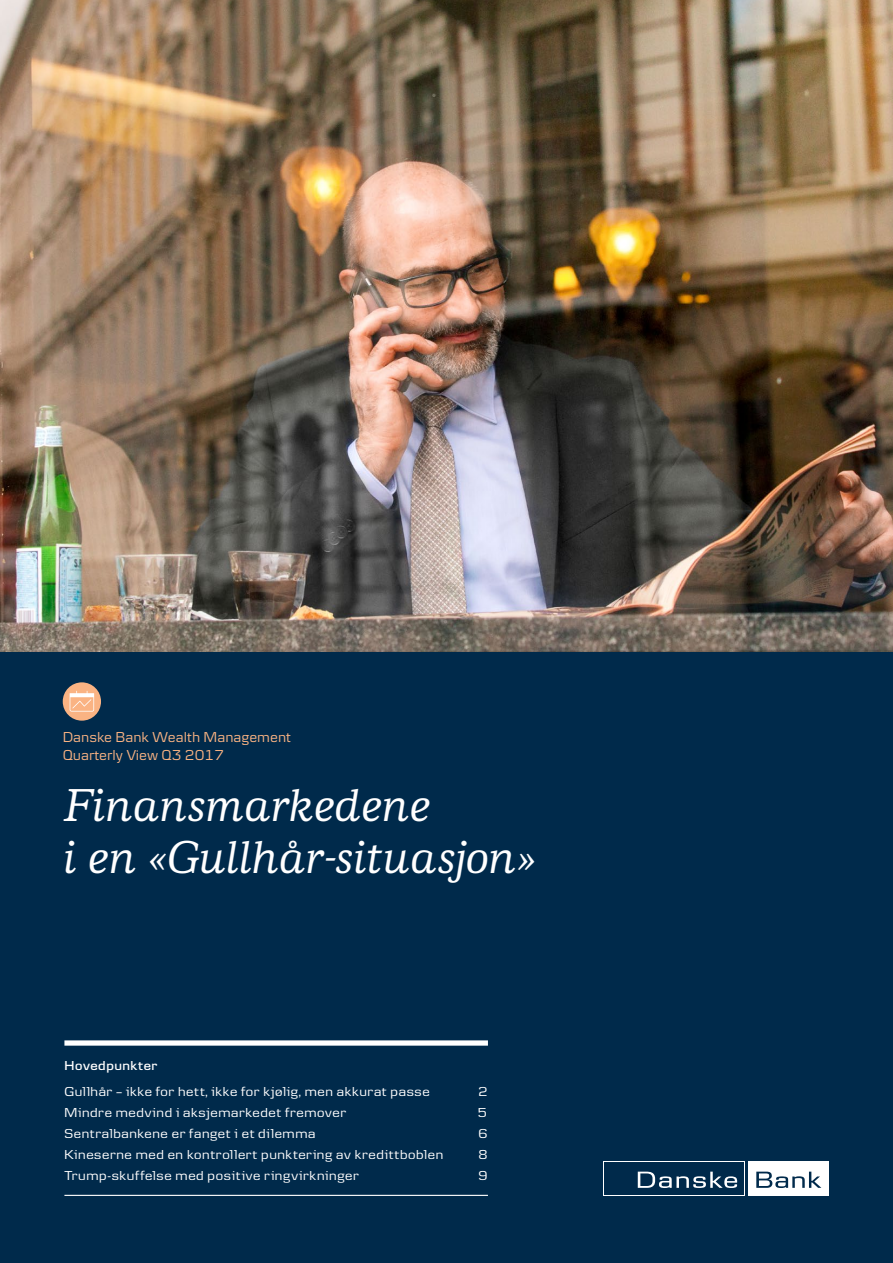
<style>
.page{position:relative;width:893px;height:1263px;background:#002a4b}
.page>*{position:absolute;margin:0;border:0;box-sizing:border-box;transform-origin:0 0}
.t1{font:italic 500 48px "Danske Human";color:#fff}
.t2{font:15px "Danske Textv 2";color:#fab383}
.Mellemrubrik{font:13.5px "Danske Headline";letter-spacing:.045em;color:#fff}
.Mellemrubrik-2{font:600 13.5px "Danske Headline";letter-spacing:.045em;color:#fff}
</style>
<div class="page">
<div style="left:748px;top:1162px;width:81px;height:34px;background:#fff"></div>
<svg style="left:604px;top:1162px;width:141px;height:34px"></svg>
<div style="left:605px;top:1162px;width:139px;height:33px;background:#002a4b"></div>
<svg style="left:638px;top:1171px;width:99px;height:17px"></svg>
<svg style="left:756px;top:1171px;width:65px;height:17px"></svg>
<img style="left:0;top:0;width:893px;height:651px">
<div style="left:63px;top:682px;width:38px;height:39px;background:#fab383;border-radius:50%"></div>
<svg style="left:70px;top:691px;width:24px;height:21px"></svg>
<div style="left:64px;top:1040px;width:424px;height:6px;background:#fff"></div>
<hr style="left:64px;top:1195px;width:424px;height:1px;background:#fff">
<p class="t2" style="left:63px;top:728px;width:230px">Danske Bank Wealth Management</p>
<p class="t2" style="left:63px;top:746px;width:163px">Quarterly View Q3 2017</p>
<p class="t1" style="left:64px;top:778px;width:368px">Finansmarkedene</p>
<p class="t1" style="left:64px;top:831px;width:474px">i en «Gullhår-situasjon»</p>
<p class="Mellemrubrik-2" style="left:64px;top:1057px;width:94px">Hovedpunkter</p>
<p class="Mellemrubrik" style="left:64px;top:1083px;width:367px">Gullhår – ikke for hett, ikke for kjølig, men akkurat passe</p>
<p class="Mellemrubrik" style="left:478px;top:1083px;width:11px">2</p>
<p class="Mellemrubrik" style="left:64px;top:1104px;width:283px">Mindre medvind i aksjemarkedet fremover</p>
<p class="Mellemrubrik" style="left:478px;top:1104px;width:11px">5</p>
<p class="Mellemrubrik" style="left:64px;top:1125px;width:252px">Sentralbankene er fanget i et dilemma</p>
<p class="Mellemrubrik" style="left:478px;top:1125px;width:11px">6</p>
<p class="Mellemrubrik" style="left:64px;top:1146px;width:380px">Kineserne med en kontrollert punktering av kredittboblen</p>
<p class="Mellemrubrik" style="left:478px;top:1146px;width:11px">8</p>
<p class="Mellemrubrik" style="left:64px;top:1167px;width:296px">Trump-skuffelse med positive ringvirkninger</p>
<p class="Mellemrubrik" style="left:478px;top:1167px;width:11px">9</p>
</div>
